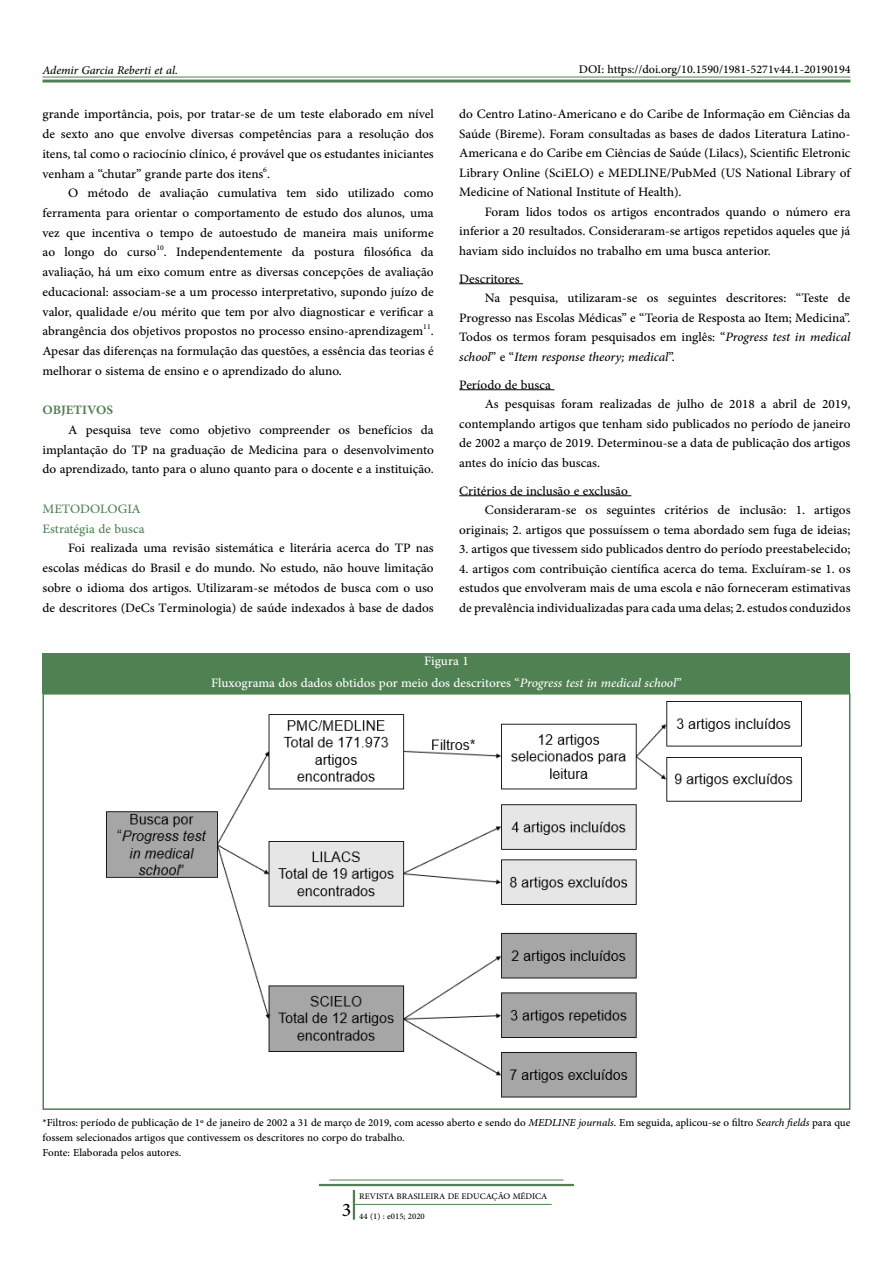
<style>
.page{position:relative;width:893px;height:1263px;background:#fff}
.page>*{position:absolute;margin:0;border:0;box-sizing:border-box;transform-origin:0 0}
.t1{font:27px "Adobe Arabic";color:#000}
.t2{font:18px/19.8px "Adobe Arabic";color:#000;text-align:justify}
.t3{font:18px/21.6px "Adobe Arabic";color:#fff;text-align:center}
.t4{font:italic 18px "Adobe Arabic";letter-spacing:-.005em;color:#000}
.t5{font:18px/19.8px "Adobe Arabic";color:#508153}
.t6{font:700 18px "Adobe Arabic";color:#508153}
.t7{font:16.5px "Adobe Arabic";color:#000}
.t8{font:italic 16.5px "Adobe Arabic";letter-spacing:-.005em;color:#000}
.t9{font:15px/15px "Adobe Arabic";color:#000}
.t10{font:12px "Adobe Arabic";color:#000}
.t11{font:12px "Adobe Arabic";color:#000}
.s1{font-style:italic}
.s2{font-style:normal}
</style>
<div class="page">
<hr style="left:459px;top:283px;width:64px;height:1px;background:#000">
<hr style="left:459px;top:389px;width:95px;height:1px;background:#000">
<hr style="left:459px;top:495px;width:172px;height:1px;background:#000">
<div style="left:43px;top:653px;width:807px;height:41px;background:#508153"></div>
<img style="left:106px;top:701px;width:696px;height:397px">
<div style="left:43px;top:693px;width:807px;height:417px;border:2px solid #508153"></div>
<hr style="left:43px;top:77px;width:807px;height:1px;background:#508153">
<hr style="left:43px;top:80px;width:807px;height:3px;background:#508153">
<hr style="left:330px;top:1180px;width:233px;height:1px;background:#508153">
<hr style="left:319px;top:1184px;width:255px;height:2px;background:#508153">
<hr style="left:353px;top:1190px;width:2px;height:30px;background:#508153">
<hr style="left:355px;top:1204px;width:197px;height:1px;background:#508153">
<p class="t8" style="left:43px;top:58px;width:137px">Ademir Garcia Reberti et al.</p>
<p class="t2" style="left:43px;top:102px;width:393px">grande importância, pois, por tratar-se de um teste elaborado em nível de sexto ano que envolve diversas competências para a resolução dos itens, tal como o raciocínio clínico, é provável que os estudantes iniciantes venham a “chutar” grande parte dos itens<sup>6</sup>.</p>
<p class="t2" style="left:43px;top:181px;width:393px;text-indent:26px">O método de avaliação cumulativa tem sido utilizado como ferramenta para orientar o comportamento de estudo dos alunos, uma vez que incentiva o tempo de autoestudo de maneira mais uniforme ao longo do curso<sup>10</sup>. Independentemente da postura filosófica da avaliação, há um eixo comum entre as diversas concepções de avaliação educacional: associam-se a um processo interpretativo, supondo juízo de valor, qualidade e/ou mérito que tem por alvo diagnosticar e verificar a abrangência dos objetivos propostos no processo ensino-aprendizagem<sup>11</sup>.<br>Apesar das diferenças na formulação das questões, a essência das teorias é melhorar o sistema de ensino e o aprendizado do aluno.</p>
<p class="t6" style="left:43px;top:397px;width:72px">OBJETIVOS</p>
<p class="t2" style="left:43px;top:418px;width:393px;text-indent:26px">A pesquisa teve como objetivo compreender os benefícios da implantação do TP na graduação de Medicina para o desenvolvimento do aprendizado, tanto para o aluno quanto para o docente e a instituição.</p>
<p class="t5" style="left:43px;top:497px;width:104px">METODOLOGIA<br>Estratégia de busca</p>
<p class="t2" style="left:43px;top:536px;width:393px;text-indent:26px">Foi realizada uma revisão sistemática e literária acerca do TP nas escolas médicas do Brasil e do mundo. No estudo, não houve limitação sobre o idioma dos artigos. Utilizaram-se métodos de busca com o uso de descritores (DeCs Terminologia) de saúde indexados à base de dados</p>
<p class="t7" style="left:579px;top:58px;width:273px">DOI: https://doi.org/10.1590/1981-5271v44.1-20190194</p>
<p class="t2" style="left:459px;top:102px;width:393px">do Centro Latino-Americano e do Caribe de Informação em Ciências da Saúde (Bireme). Foram consultadas as bases de dados Literatura Latino-Americana e do Caribe em Ciências de Saúde (Lilacs), Scientific Eletronic Library Online (SciELO) e MEDLINE/PubMed (US National Library of Medicine of National Institute of Health).</p>
<p class="t2" style="left:459px;top:200px;width:393px;text-indent:26px">Foram lidos todos os artigos encontrados quando o número era inferior a 20 resultados. Consideraram-se artigos repetidos aqueles que já haviam sido incluídos no trabalho em uma busca anterior.</p>
<p class="t2" style="left:459px;top:267px;width:62px">Descritores</p>
<p class="t2" style="left:485px;top:286px;width:367px">Na pesquisa, utilizaram-se os seguintes descritores: “Teste de</p>
<p class="t2" style="left:459px;top:306px;width:393px">Progresso nas Escolas Médicas” e “Teoria de Resposta ao Item; Medicina”.</p>
<p class="t2" style="left:459px;top:325px;width:393px">Todos os termos foram pesquisados em inglês: “<span class="s1">Progress test in medical</span></p>
<p class="t4" style="left:459px;top:344px;width:217px">school<span class="s2">” e “</span>Item response theory; medical<span class="s2">”.</span></p>
<p class="t2" style="left:459px;top:373px;width:93px">Período de busca</p>
<p class="t2" style="left:485px;top:392px;width:367px">As pesquisas foram realizadas de julho de 2018 a abril de 2019,</p>
<p class="t2" style="left:459px;top:412px;width:393px">contemplando artigos que tenham sido publicados no período de janeiro</p>
<p class="t2" style="left:459px;top:431px;width:393px">de 2002 a março de 2019. Determinou-se a data de publicação dos artigos</p>
<p class="t2" style="left:459px;top:451px;width:142px">antes do início das buscas.</p>
<p class="t2" style="left:459px;top:479px;width:170px">Critérios de inclusão e exclusão</p>
<p class="t2" style="left:485px;top:498px;width:367px">Consideraram-se os seguintes critérios de inclusão: 1. artigos</p>
<p class="t2" style="left:459px;top:518px;width:393px">originais; 2. artigos que possuíssem o tema abordado sem fuga de ideias;</p>
<p class="t2" style="left:459px;top:537px;width:393px">3. artigos que tivessem sido publicados dentro do período preestabelecido;</p>
<p class="t2" style="left:459px;top:557px;width:393px">4. artigos com contribuição científica acerca do tema. Excluíram-se 1. os estudos que envolveram mais de uma escola e não forneceram estimativas de prevalência individualizadas para cada uma delas; 2. estudos conduzidos</p>
<p class="t3" style="left:211px;top:648px;width:472px">Figura 1<br>Fluxograma dos dados obtidos por meio dos descritores “<span class="s1">Progress test in medical school</span>”</p>
<p class="t9" style="left:43px;top:1113px;width:809px">*Filtros: período de publicação de 1º de janeiro de 2002 a 31 de março de 2019, com acesso aberto e sendo do <span class="s1">MEDLINE journals</span>. Em seguida, aplicou-se o filtro <span class="s1">Search fields</span> para que fossem selecionados artigos que contivessem os descritores no corpo do trabalho.<br>Fonte: Elaborada pelos autores.</p>
<h1 class="t1" style="left:342px;top:1191px;width:11px">3</h1>
<p class="t10" style="left:359px;top:1188px;width:189px">REVISTA BRASILEIRA DE EDUCAÇÃO MÉDICA</p>
<p class="t11" style="left:359px;top:1208px;width:67px">44 (1) : e015; 2020</p>
</div>
